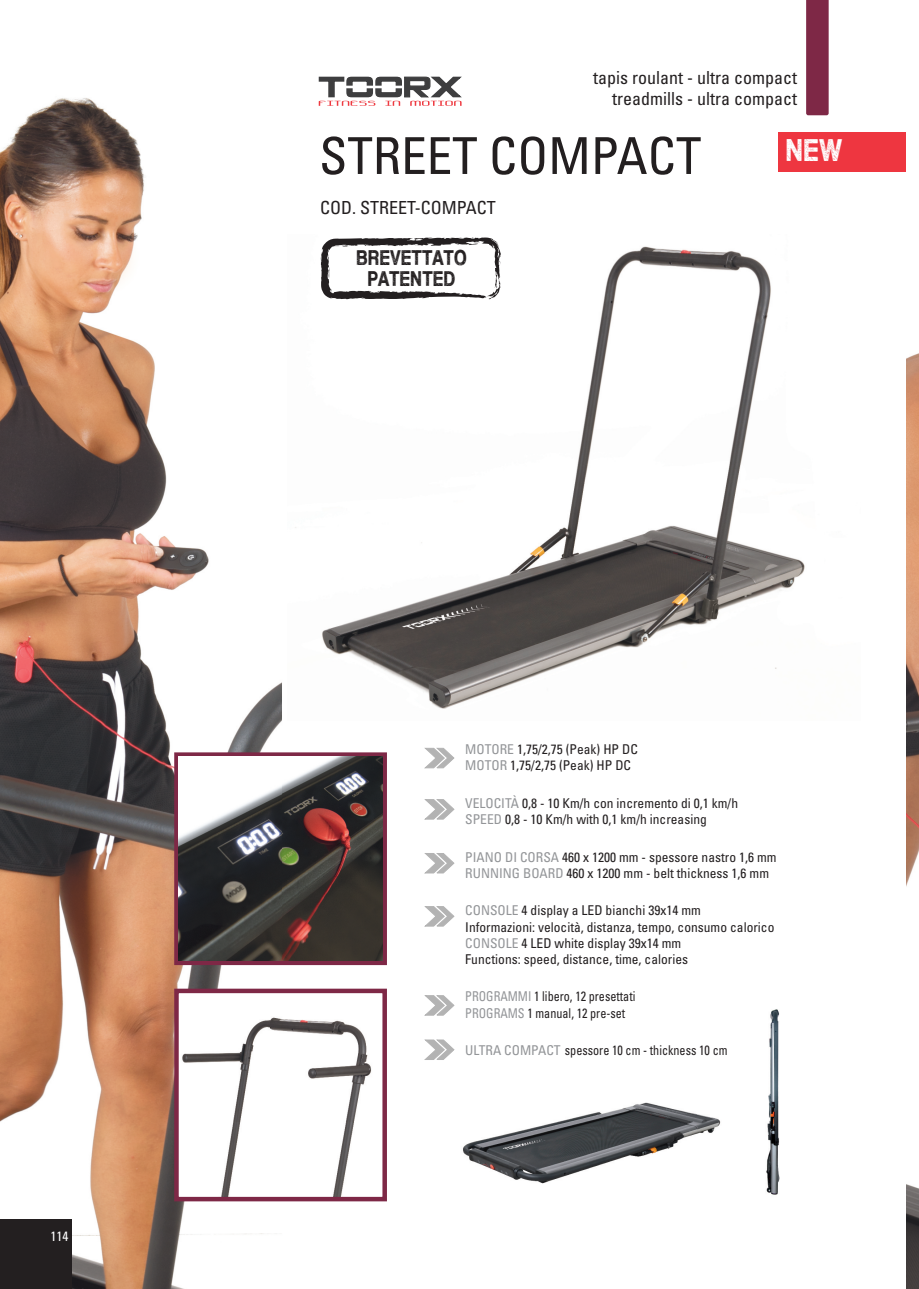
<style>
.page{position:relative;width:919px;height:1289px;background:#fff}
.page>*{position:absolute;margin:0;border:0;box-sizing:border-box;transform-origin:0 0}
.t1{font:condensed 50.85px "Univers LT Std";color:#231f20}
.t2{font:31.65px "Thissideup";color:#fff}
.t3{font:21.45px/21.3px "Thissideup";color:#231f20;text-align:center}
.t4{font:condensed 18px/21.6px "Univers LT Std";color:#231f20;text-align:right}
.t5{font:condensed 13.5px/16.2px "Univers LT Std";color:#231f20}
.t6{font:condensed 13.5px/16.2px "Univers LT Std";color:#231f20;scale:.9 1}
.t7{font:condensed 13.5px "Univers LT Std";color:#fff}
.s1{color:#939598}
</style>
<div class="page">
<img style="left:906px;top:353px;width:12px;height:935px">
<img style="left:0;top:98px;width:282px;height:1190px">
<div style="left:174px;top:752px;width:213px;height:213px;border:4px solid #7e2846"></div>
<img style="left:179px;top:757px;width:203px;height:203px">
<img style="left:179px;top:993px;width:203px;height:203px">
<div style="left:174px;top:988px;width:213px;height:213px;border:4px solid #7e2846"></div>
<svg style="left:319px;top:77px;width:143px;height:29px"></svg>
<div style="left:0;top:1219px;width:72px;height:69px;background:#231f20"></div>
<div style="left:806px;top:0;width:22px;height:115px;background:#7e2846"></div>
<img style="left:463px;top:1102px;width:258px;height:82px">
<img style="left:766px;top:1009px;width:14px;height:186px">
<img style="left:295px;top:246px;width:510px;height:463px">
<svg style="left:424px;top:747px;width:31px;height:22px"></svg>
<div style="left:452px;top:767px;width:7px;height:7px;background:#fff"></div>
<svg style="left:424px;top:799px;width:31px;height:21px"></svg>
<div style="left:452px;top:818px;width:7px;height:8px;background:#fff"></div>
<svg style="left:424px;top:853px;width:31px;height:21px"></svg>
<div style="left:452px;top:872px;width:7px;height:8px;background:#fff"></div>
<svg style="left:424px;top:906px;width:31px;height:21px"></svg>
<div style="left:452px;top:925px;width:7px;height:8px;background:#fff"></div>
<svg style="left:424px;top:995px;width:31px;height:21px"></svg>
<div style="left:452px;top:1014px;width:7px;height:8px;background:#fff"></div>
<svg style="left:424px;top:1039px;width:31px;height:21px"></svg>
<div style="left:452px;top:1058px;width:7px;height:8px;background:#fff"></div>
<div style="left:778px;top:132px;width:127px;height:40px;background:#ee3640"></div>
<div style="left:321px;top:231px;width:180px;height:74px;background:#fff"></div>
<svg style="left:321px;top:237px;width:180px;height:63px"></svg>
<p class="t7" style="left:51px;top:1230px;width:19px">114</p>
<h3 class="t4" style="left:593px;top:68px;width:205px">tapis roulant - ultra compact treadmills - ultra compact</h3>
<h1 class="t1" style="left:319px;top:137px;width:384px">STREET COMPACT</h1>
<h3 class="t4" style="left:320px;top:198px;width:177px">COD. STREET-COMPACT</h3>
<h2 class="t2" style="left:785px;top:131px;width:58px">NEW</h2>
<h3 class="t3" style="left:356px;top:246px;width:112px">BREVETTATO<br>PATENTED</h3>
<p class="t5" style="left:465px;top:742px;width:174px"><span class="s1">MOTORE</span> 1,75/2,75 (Peak) HP DC<br><span class="s1">MOTOR</span> 1,75/2,75 (Peak) HP DC</p>
<p class="t5" style="left:465px;top:796px;width:274px"><span class="s1">VELOCITÀ</span> 0,8 - 10 Km/h con incremento di 0,1 km/h<br><span class="s1">SPEED</span> 0,8 - 10 Km/h with 0,1 km/h increasing</p>
<p class="t5" style="left:465px;top:849px;width:313px"><span class="s1">PIANO DI CORSA</span> 460 x 1200 mm - spessore nastro 1,6 mm<br><span class="s1">RUNNING BOARD</span> 460 x 1200 mm - belt thickness 1,6 mm</p>
<p class="t5" style="left:465px;top:903px;width:310px"><span class="s1">CONSOLE</span> 4 display a LED bianchi 39x14 mm<br>Informazioni: velocità, distanza, tempo, consumo calorico <span class="s1">CONSOLE</span> 4 LED white display 39x14 mm<br>Functions: speed, distance, time, calories</p>
<p class="t6" style="left:465px;top:989px;width:190px"><span class="s1">PROGRAMMI</span> 1 libero, 12 presettati<br><span class="s1">PROGRAMS</span> 1 manual, 12 pre-set</p>
<p class="t6" style="left:465px;top:1043px;width:293px"><span class="s1">ULTRA COMPACT</span> spessore 10 cm - thickness 10 cm</p>
</div>
